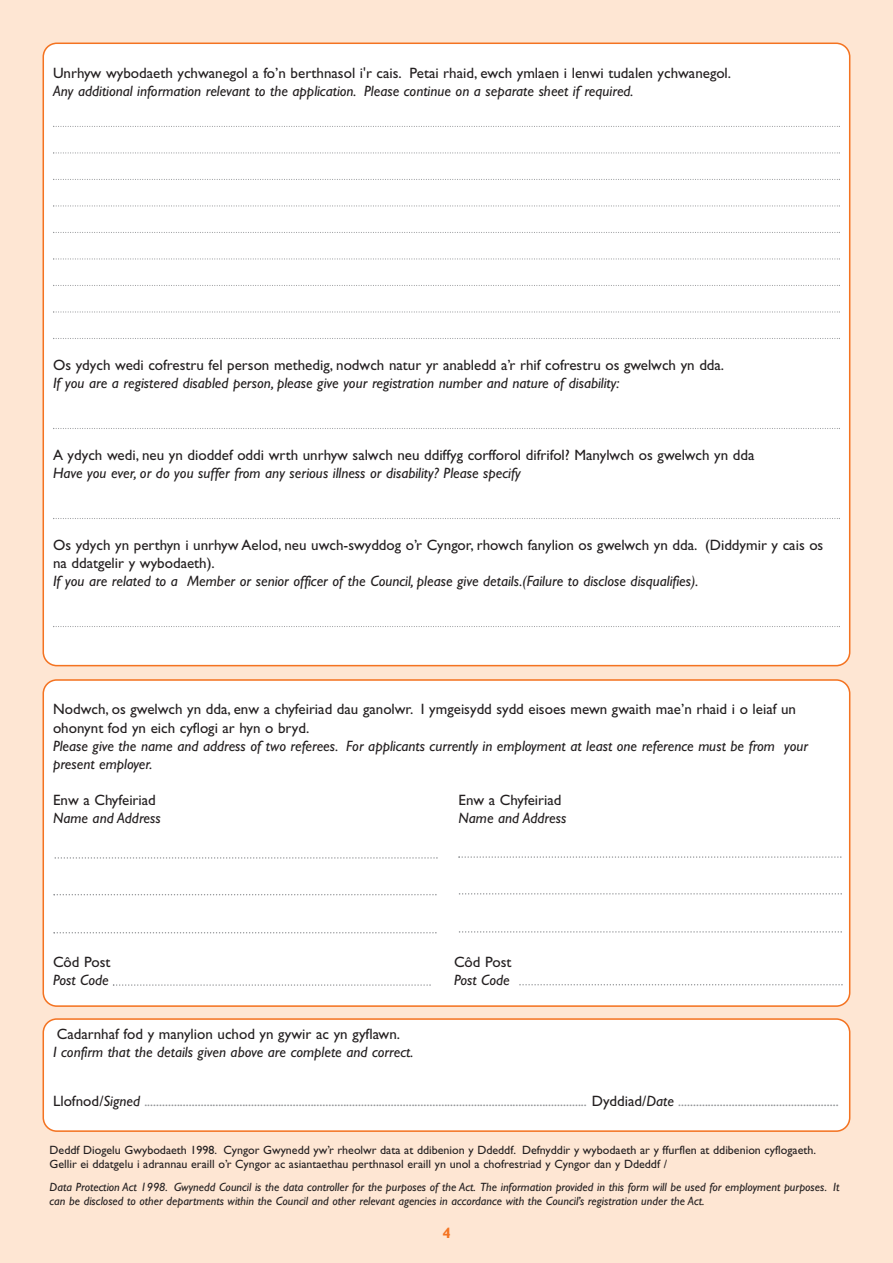
<style>
.page{position:relative;width:893px;height:1263px;background:#fee6d3}
.page>*{position:absolute;margin:0;border:0;box-sizing:border-box;transform-origin:0 0}
.t1{font:15px/18px "Gill Sans";color:#231f20}
.t2{font:italic 15px/18px "Gill Sans";color:#231f20}
.t3{font:italic 15px "Gill Sans";color:#939598}
.t4{font:700 15px "Gill Sans";color:#f47321}
.t5{font:italic 12px/14.4px "Gill Sans";color:#231f20}
.t6{font:12px/14.4px "Gill Sans";color:#231f20}
.s1{font-style:normal;color:#231f20}
.s2{color:#231f20}
</style>
<div class="page">
<div style="left:43px;top:43px;width:807px;height:623px;background:#fff"></div>
<svg style="left:53px;top:126px;width:787px;height:1px"></svg>
<svg style="left:53px;top:152px;width:787px;height:2px;background:#e9eaea"></svg>
<svg style="left:53px;top:179px;width:787px;height:1px"></svg>
<svg style="left:53px;top:205px;width:787px;height:2px;background:#e9eaea"></svg>
<svg style="left:53px;top:232px;width:787px;height:1px"></svg>
<svg style="left:53px;top:258px;width:787px;height:2px;background:#e9eaea"></svg>
<svg style="left:53px;top:285px;width:787px;height:1px"></svg>
<svg style="left:53px;top:311px;width:787px;height:2px;background:#e9eaea"></svg>
<svg style="left:53px;top:338px;width:787px;height:1px"></svg>
<svg style="left:53px;top:428px;width:787px;height:1px"></svg>
<svg style="left:53px;top:518px;width:787px;height:1px"></svg>
<svg style="left:53px;top:626px;width:787px;height:1px"></svg>
<div style="left:43px;top:679px;width:807px;height:328px;background:#fff"></div>
<svg style="left:55px;top:857px;width:383px;height:2px"></svg>
<svg style="left:53px;top:894px;width:384px;height:1px"></svg>
<svg style="left:53px;top:932px;width:384px;height:1px"></svg>
<svg style="left:458px;top:856px;width:383px;height:2px"></svg>
<svg style="left:459px;top:893px;width:383px;height:1px"></svg>
<svg style="left:459px;top:931px;width:383px;height:2px"></svg>
<svg style="left:113px;top:984px;width:318px;height:2px"></svg>
<svg style="left:519px;top:984px;width:324px;height:1px"></svg>
<div style="left:43px;top:1018px;width:807px;height:114px;background:#fff"></div>
<p class="t1" style="left:53px;top:65px;width:680px">Unrhyw wybodaeth ychwanegol a fo’n berthnasol i'r cais. Petai rhaid, ewch ymlaen i lenwi tudalen ychwanegol.</p>
<p class="t2" style="left:53px;top:83px;width:582px">Any additional information relevant to the application. Please continue on a separate sheet if required.</p>
<p class="t1" style="left:53px;top:358px;width:673px">Os ydych wedi cofrestru fel person methedig, nodwch natur yr anabledd a’r rhif cofrestru os gwelwch yn dda.</p>
<p class="t2" style="left:53px;top:376px;width:568px">If you are a registered disabled person, please give your registration number and nature of disability:</p>
<p class="t1" style="left:53px;top:448px;width:703px">A ydych wedi, neu yn dioddef oddi wrth unrhyw salwch neu ddiffyg corfforol difrifol? Manylwch os gwelwch yn dda</p>
<p class="t2" style="left:53px;top:466px;width:469px">Have you ever, or do you suffer from any serious illness or disability? Please specify</p>
<p class="t1" style="left:53px;top:538px;width:772px">Os ydych yn perthyn i unrhyw Aelod, neu uwch-swyddog o’r Cyngor, rhowch fanylion os gwelwch yn dda. (Diddymir y cais os na ddatgelir y wybodaeth).</p>
<p class="t2" style="left:53px;top:574px;width:647px">If you are related to a Member or senior officer of the Council, please give details.(Failure to disclose disqualifies).</p>
<p class="t1" style="left:53px;top:702px;width:744px">Nodwch, os gwelwch yn dda, enw a chyfeiriad dau ganolwr. I ymgeisydd sydd eisoes mewn gwaith mae’n rhaid i o leiaf un ohonynt fod yn eich cyflogi ar hyn o bryd.</p>
<p class="t2" style="left:53px;top:738px;width:757px">Please give the name and address of two referees. For applicants currently in employment at least one reference must be from your present employer.</p>
<p class="t1" style="left:53px;top:792px;width:104px">Enw a Chyfeiriad</p>
<p class="t1" style="left:459px;top:792px;width:104px">Enw a Chyfeiriad</p>
<p class="t2" style="left:53px;top:810px;width:109px">Name and Address</p>
<p class="t2" style="left:459px;top:810px;width:109px">Name and Address</p>
<p class="t1" style="left:53px;top:954px;width:59px">Côd Post</p>
<p class="t1" style="left:454px;top:954px;width:59px">Côd Post</p>
<p class="t2" style="left:53px;top:972px;width:57px">Post Code</p>
<p class="t2" style="left:454px;top:972px;width:57px">Post Code</p>
<p class="t1" style="left:57px;top:1026px;width:345px">Cadarnhaf fod y manylion uchod yn gywir ac yn gyflawn.</p>
<p class="t2" style="left:53px;top:1044px;width:362px">I confirm that the details given above are complete and correct.</p>
<p class="t3" style="left:53px;top:1095px;width:787px"><span class="s1">Llofnod</span><span class="s2">/Signed</span> ..................................................................................................................................................... <span class="s1">Dyddiad/</span><span class="s2">Date</span> ......................................................</p>
<p class="t6" style="left:50px;top:1143px;width:768px">Deddf Diogelu Gwybodaeth 1998. Cyngor Gwynedd yw’r rheolwr data at ddibenion y Ddeddf. Defnyddir y wybodaeth ar y ffurflen at ddibenion cyflogaeth.<br>Gellir ei ddatgelu i adrannau eraill o’r Cyngor ac asiantaethau perthnasol eraill yn unol a chofrestriad y Cyngor dan y Ddeddf /</p>
<p class="t5" style="left:50px;top:1181px;width:791px">Data Protection Act 1998. Gwynedd Council is the data controller for the purposes of the Act. The information provided in this form will be used for employment purposes. It can be disclosed to other departments within the Council and other relevant agencies in accordance with the Council’s registration under the Act.</p>
<p class="t4" style="left:442px;top:1227px;width:10px">4</p>
</div>
